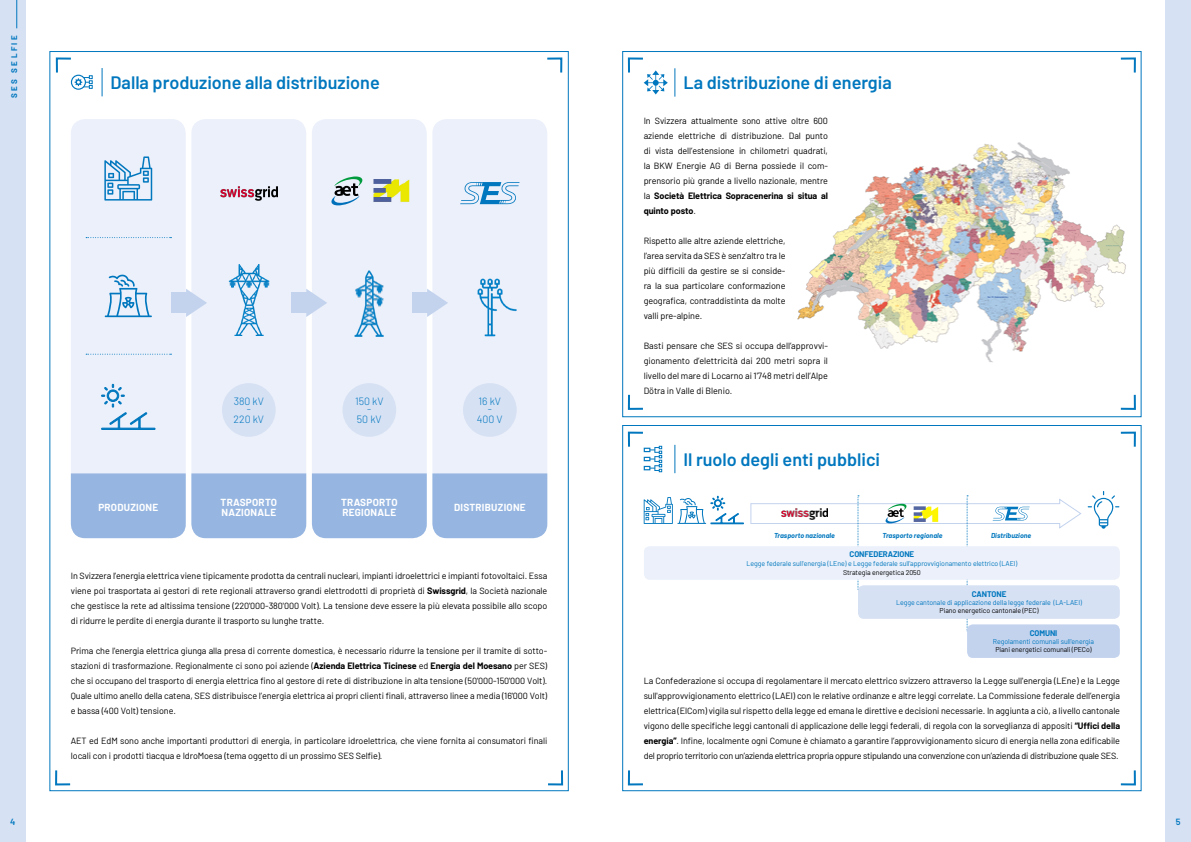
<style>
.page{position:relative;width:1191px;height:842px;background:#fff}
.page>*{position:absolute;margin:0;border:0;box-sizing:border-box;transform-origin:0 0}
.t1{font:600 18px "Barlow";color:#0077be}
.t2{font:300 10.6px/8px "Barlow";color:#0077be;text-align:center}
.t3{font:700 10px/10px "Barlow";letter-spacing:.025em;color:#fff}
.t4{font:9px/15px "Barlow";letter-spacing:-.01em;color:#000;text-align:justify}
.t5{font:600 9px "Barlow";color:#0077be}
.t6{font:700 8px "Barlow";letter-spacing:-.01em;color:#0077be}
.t7{font:700 8px "Barlow";letter-spacing:.3em;color:#0077be}
.t8{font:7px "Barlow";letter-spacing:-.01em;color:#0077be}
.t9{font:7px "Barlow";letter-spacing:-.01em;color:#000}
.t10{font:italic 700 7px "Barlow";letter-spacing:.005em;color:#0077be}
.s1{font-weight:700}
</style>
<div class="page">
<div style="left:432px;top:119px;width:115px;height:419px;background:#ebf0fa;border-radius:14px"></div>
<img style="left:477px;top:278px;width:40px;height:59px">
<svg style="left:460px;top:182px;width:59px;height:22px"></svg>
<div style="left:312px;top:119px;width:115px;height:419px;background:#ebf0fa;border-radius:14px"></div>
<div style="left:312px;top:473px;width:235px;height:65px;background:#96b6e1"></div>
<img style="left:354px;top:270px;width:30px;height:66px">
<svg style="left:331px;top:176px;width:31px;height:29px"></svg>
<img style="left:373px;top:179px;width:37px;height:23px">
<div style="left:191px;top:119px;width:115px;height:419px;background:#ebf0fa;border-radius:14px"></div>
<div style="left:463px;top:383px;width:54px;height:54px;background:#d7e1f4;border-radius:50%"></div>
<div style="left:342px;top:383px;width:54px;height:54px;background:#d7e1f4;border-radius:50%"></div>
<div style="left:222px;top:383px;width:54px;height:54px;background:#d7e1f4;border-radius:50%"></div>
<img style="left:228px;top:264px;width:42px;height:72px">
<img style="left:220px;top:186px;width:57px;height:14px">
<div style="left:71px;top:119px;width:115px;height:419px;background:#ebf0fa;border-radius:14px"></div>
<div style="left:71px;top:473px;width:235px;height:65px;background:#96b6e1"></div>
<svg style="left:105px;top:274px;width:47px;height:43px"></svg>
<svg style="left:101px;top:384px;width:54px;height:46px"></svg>
<svg style="left:86px;top:354px;width:85px;height:1px"></svg>
<svg style="left:86px;top:237px;width:85px;height:1px"></svg>
<svg style="left:104px;top:156px;width:48px;height:45px"></svg>
<div style="left:1165px;top:0;width:26px;height:842px;background:#d7e1f4"></div>
<div style="left:0;top:0;width:26px;height:842px;background:#d7e1f4"></div>
<svg style="left:17px;top:0;width:1px;height:28px"></svg>
<div style="left:71px;top:75px;width:15px;height:15px;border:1px solid #0077be;border-radius:50%"></div>
<svg style="left:102px;top:68px;width:1px;height:28px"></svg>
<svg style="left:186px;top:289px;width:21px;height:28px"></svg>
<div style="left:171px;top:293px;width:16px;height:20px;background:#c3d3ee"></div>
<svg style="left:306px;top:289px;width:21px;height:28px"></svg>
<div style="left:291px;top:293px;width:17px;height:20px;background:#c3d3ee"></div>
<svg style="left:427px;top:289px;width:21px;height:28px"></svg>
<div style="left:412px;top:293px;width:16px;height:20px;background:#c3d3ee"></div>
<svg style="left:674px;top:445px;width:1px;height:28px"></svg>
<svg style="left:643px;top:496px;width:100px;height:28px"></svg>
<div style="left:644px;top:546px;width:475px;height:34px;background:#ebf0fa;border-radius:6px"></div>
<div style="left:967px;top:624px;width:152px;height:34px;background:#c3d3ee;border-radius:6px"></div>
<svg style="left:750px;top:491px;width:369px;height:141px"></svg>
<img style="left:797px;top:142px;width:329px;height:220px">
<svg style="left:674px;top:68px;width:1px;height:29px"></svg>
<svg style="left:55px;top:57px;width:37px;height:32px"></svg>
<svg style="left:547px;top:57px;width:16px;height:16px"></svg>
<svg style="left:548px;top:770px;width:16px;height:16px"></svg>
<svg style="left:55px;top:770px;width:16px;height:16px"></svg>
<svg style="left:1120px;top:770px;width:16px;height:16px"></svg>
<svg style="left:627px;top:770px;width:16px;height:16px"></svg>
<svg style="left:627px;top:431px;width:35px;height:41px"></svg>
<svg style="left:1120px;top:431px;width:16px;height:16px"></svg>
<svg style="left:1120px;top:394px;width:16px;height:16px"></svg>
<svg style="left:627px;top:394px;width:16px;height:16px"></svg>
<svg style="left:627px;top:57px;width:41px;height:38px"></svg>
<svg style="left:1120px;top:57px;width:16px;height:16px"></svg>
<p class="t7" style="left:8px;top:98px;width:64px;rotate:-90deg">SES SELFIE</p>
<h1 class="t1" style="left:111px;top:69px;width:271px">Dalla produzione alla distribuzione</h1>
<p class="t3" style="left:98px;top:501px;width:61px">PRODUZIONE</p>
<p class="t2" style="left:234px;top:396px;width:32px">380 kV -</p>
<p class="t2" style="left:233px;top:414px;width:32px">220 kV</p>
<p class="t3" style="left:221px;top:496px;width:58px">TRASPORTO<br>NAZIONALE</p>
<p class="t2" style="left:355px;top:396px;width:30px">150 kV -</p>
<p class="t2" style="left:357px;top:414px;width:26px">50 kV</p>
<p class="t3" style="left:341px;top:496px;width:58px">TRASPORTO<br>REGIONALE</p>
<p class="t2" style="left:478px;top:396px;width:24px">16 kV -</p>
<p class="t2" style="left:477px;top:414px;width:27px">400 V</p>
<p class="t3" style="left:454px;top:501px;width:73px">DISTRIBUZIONE</p>
<p class="t4" style="left:71px;top:568px;width:478px">In Svizzera l’energia elettrica viene tipicamente prodotta da centrali nucleari, impianti idroelettrici e impianti fotovoltaici. Essa viene poi trasportata ai gestori di rete regionali attraverso grandi elettrodotti di proprietà di <span class="s1">Swissgrid</span>, la Società nazionale che gestisce la rete ad altissima tensione (220'000-380'000 Volt). La tensione deve essere la più elevata possibile allo scopo di ridurre le perdite di energia durante il trasporto su lunghe tratte.</p>
<p class="t4" style="left:71px;top:643px;width:478px">Prima che l'energia elettrica giunga alla presa di corrente domestica, è necessario ridurre la tensione per il tramite di sotto&shy;stazioni di trasformazione. Regionalmente ci sono poi aziende (<span class="s1">Azienda Elettrica Ticinese</span> ed <span class="s1">Energia del Moesano</span> per SES) che si occupano del trasporto di energia elettrica fino al gestore di rete di distribuzione in alta tensione (50'000-150'000 Volt).<br>Quale ultimo anello della catena, SES distribuisce l’energia elettrica ai propri clienti finali, attraverso linee a media (16'000 Volt) e bassa (400 Volt) tensione.</p>
<p class="t4" style="left:71px;top:733px;width:478px">AET ed EdM sono anche importanti produttori di energia, in particolare idroelettrica, che viene fornita ai consumatori finali locali con i prodotti tìacqua e IdroMoesa (tema oggetto di un prossimo SES Selfie).</p>
<h1 class="t1" style="left:683px;top:70px;width:210px">La distribuzione di energia</h1>
<p class="t4" style="left:643px;top:112px;width:186px">In Svizzera attualmente sono attive oltre 600 aziende elettriche di distribuzione. Dal punto di vista dell’estensione in chilometri quadrati, la BKW Energie AG di Berna possiede il com&shy;prensorio più grande a livello nazionale, mentre la <span class="s1">Società Elettrica Sopracenerina si situa al quinto posto</span>.</p>
<p class="t4" style="left:643px;top:232px;width:143px">Rispetto alle altre aziende elettriche, l’area servita da SES è senz’altro tra le più difficili da gestire se si conside&shy;ra la sua particolare conformazione geografica, contraddistinta da molte valli pre-alpine.</p>
<p class="t4" style="left:643px;top:337px;width:186px">Basti pensare che SES si occupa dell’approvvi&shy;gionamento d’elettricità dai 200 metri sopra il livello del mare di Locarno ai 1'748 metri dell’Alpe Dötra in Valle di Blenio.</p>
<h1 class="t1" style="left:683px;top:446px;width:198px">Il ruolo degli enti pubblici</h1>
<p class="t10" style="left:774px;top:531px;width:62px">Trasporto nazionale</p>
<p class="t10" style="left:882px;top:531px;width:62px">Trasporto regionale</p>
<p class="t10" style="left:991px;top:531px;width:42px">Distribuzione</p>
<p class="t6" style="left:849px;top:548px;width:66px">CONFEDERAZIONE</p>
<p class="t8" style="left:746px;top:558px;width:272px">Legge federale sull'energia (LEne) e Legge federale sull'approvvigionamento elettrico (LAEl)</p>
<p class="t9" style="left:843px;top:567px;width:79px">Strategia energetica 2050</p>
<p class="t6" style="left:971px;top:588px;width:36px">CANTONE</p>
<p class="t8" style="left:896px;top:597px;width:187px">Legge cantonale di applicazione della legge federale (LA-LAEI)</p>
<p class="t9" style="left:939px;top:605px;width:100px">Piano energetico cantonale (PEC)</p>
<p class="t6" style="left:1029px;top:627px;width:29px">COMUNI</p>
<p class="t8" style="left:993px;top:636px;width:103px">Regolamenti comunali sull'energia</p>
<p class="t9" style="left:995px;top:644px;width:98px">Piani energetici comunali (PECo)</p>
<p class="t4" style="left:643px;top:673px;width:478px">La Confederazione si occupa di regolamentare il mercato elettrico svizzero attraverso la Legge sull'energia (LEne) e la Legge sull'approvvigionamento elettrico (LAEl) con le relative ordinanze e altre leggi correlate. La Commissione federale dell’energia elettrica (ElCom) vigila sul rispetto della legge ed emana le direttive e decisioni necessarie. In aggiunta a ciò, a livello cantonale vigono delle specifiche leggi cantonali di applicazione delle leggi federali, di regola con la sorveglianza di appositi <span class="s1">“Uffici della energia”</span>. Infine, localmente ogni Comune è chiamato a garantire l’approvvigionamento sicuro di energia nella zona edificabile del proprio territorio con un’azienda elettrica propria oppure stipulando una convenzione con un’azienda di distribuzione quale SES.</p>
<p class="t5" style="left:10px;top:816px;width:7px">4</p>
<p class="t5" style="left:1175px;top:816px;width:6px">5</p>
</div>
